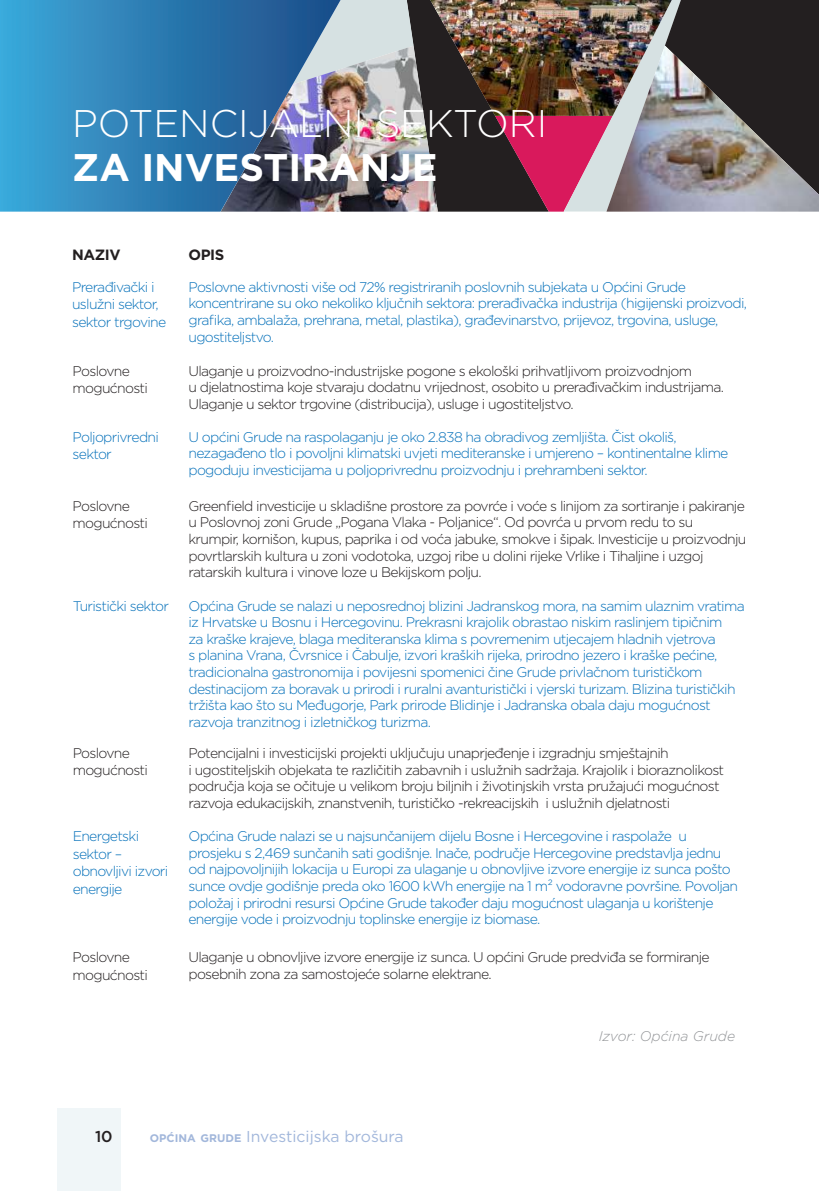
<style>
.page{position:relative;width:819px;height:1191px;background:#fff}
.page>*{position:absolute;margin:0;border:0;box-sizing:border-box;transform-origin:0 0}
.t1{font:300 38.5px "Gotham";color:#fff}
.t2{font:700 38.5px "Gotham";color:#fff}
.t3{font:15.75px "Gotham";color:#a2b7db}
.t4{font:500 15.75px "Gotham";color:#231f20}
.t5{font:700 14.88px "Gotham";letter-spacing:-.03em;color:#231f20}
.t6{font:300 14px/16.6px "Gotham";letter-spacing:-.05em;color:#0671ba}
.t7{font:300 14px/16.6px "Gotham";letter-spacing:-.05em;color:#231f20}
.t8{font:italic 300 14px "Gotham";color:#939598}
.s1{font-weight:700;font-size:11.03px}
</style>
<div class="page">
<svg style="left:0;top:0;width:293px;height:212px;background:#307db0"></svg>
<img style="left:293px;top:0;width:526px;height:212px">
<img style="left:430px;top:0;width:241px;height:116px">
<img style="left:606px;top:46px;width:213px;height:166px">
<div style="left:57px;top:1109px;width:63px;height:82px;background:#f0f6f8"></div>
<h1 class="t1" style="left:72px;top:99px;width:476px">POTENCIJALNI SEKTORI</h1>
<h1 class="t2" style="left:72px;top:141px;width:367px">ZA INVESTIRANJE</h1>
<p class="t5" style="left:72px;top:245px;width:50px">NAZIV</p>
<p class="t5" style="left:188px;top:245px;width:37px">OPIS</p>
<p class="t6" style="left:72px;top:278px;width:96px;line-height:17.5px">Prerađivački i uslužni sektor, sektor trgovine</p>
<p class="t6" style="left:188px;top:278px;width:560px">Poslovne aktivnosti više od 72% registriranih poslovnih subjekata u Općini Grude koncentrirane su oko nekoliko ključnih sektora: prerađivačka industrija (higijenski proizvodi, grafika, ambalaža, prehrana, metal, plastika), građevinarstvo, prijevoz, trgovina, usluge, ugostiteljstvo.</p>
<p class="t7" style="left:73px;top:361px;width:77px;line-height:17.5px">Poslovne mogućnosti</p>
<p class="t6" style="left:73px;top:427px;width:88px;line-height:17.5px">Poljoprivredni sektor</p>
<p class="t7" style="left:73px;top:496px;width:77px;line-height:17.5px">Poslovne mogućnosti</p>
<p class="t6" style="left:73px;top:597px;width:98px">Turistički sektor</p>
<p class="t7" style="left:73px;top:744px;width:77px;line-height:17.5px">Poslovne mogućnosti</p>
<p class="t6" style="left:73px;top:827px;width:97px;line-height:17.5px">Energetski sektor – obnovljivi izvori energije</p>
<p class="t7" style="left:73px;top:948px;width:77px;line-height:17.5px">Poslovne mogućnosti</p>
<p class="t7" style="left:188px;top:362px;width:537px">Ulaganje u proizvodno-industrijske pogone s ekološki prihvatljivom proizvodnjom<br>u djelatnostima koje stvaraju dodatnu vrijednost, osobito u prerađivačkim industrijama.<br>Ulaganje u sektor trgovine (distribucija), usluge i ugostiteljstvo.</p>
<p class="t6" style="left:188px;top:428px;width:541px">U općini Grude na raspolaganju je oko 2.838 ha obradivog zemljišta. Čist okoliš, nezagađeno tlo i povoljni klimatski uvjeti mediteranske i umjereno – kontinentalne klime pogoduju investicijama u poljoprivrednu proizvodnju i prehrambeni sektor.</p>
<p class="t7" style="left:188px;top:497px;width:559px">Greenfield investicije u skladišne prostore za povrće i voće s linijom za sortiranje i pakiranje u Poslovnoj zoni Grude „Pogana Vlaka - Poljanice“. Od povrća u prvom redu to su krumpir, kornišon, kupus, paprika i od voća jabuke, smokve i šipak. Investicije u proizvodnju povrtlarskih kultura u zoni vodotoka, uzgoj ribe u dolini rijeke Vrlike i Tihaljine i uzgoj ratarskih kultura i vinove loze u Bekijskom polju.</p>
<p class="t6" style="left:188px;top:597px;width:557px">Općina Grude se nalazi u neposrednoj blizini Jadranskog mora, na samim ulaznim vratima iz Hrvatske u Bosnu i Hercegovinu. Prekrasni krajolik obrastao niskim raslinjem tipičnim<br>za kraške krajeve, blaga mediteranska klima s povremenim utjecajem hladnih vjetrova<br>s planina Vrana, Čvrsnice i Čabulje, izvori kraških rijeka, prirodno jezero i kraške pećine, tradicionalna gastronomija i povijesni spomenici čine Grude privlačnom turističkom destinacijom za boravak u prirodi i ruralni avanturistički i vjerski turizam. Blizina turističkih tržišta kao što su Međugorje, Park prirode Blidinje i Jadranska obala daju mogućnost razvoja tranzitnog i izletničkog turizma.</p>
<p class="t7" style="left:188px;top:744px;width:537px">Potencijalni i investicijski projekti uključuju unaprjeđenje i izgradnju smještajnih<br>i ugostiteljskih objekata te različitih zabavnih i uslužnih sadržaja. Krajolik i bioraznolikost područja koja se očituje u velikom broju biljnih i životinjskih vrsta pružajući mogućnost razvoja edukacijskih, znanstvenih, turističko -rekreacijskih i uslužnih djelatnosti</p>
<p class="t6" style="left:188px;top:827px;width:551px">Općina Grude nalazi se u najsunčanijem dijelu Bosne i Hercegovine i raspolaže u prosjeku s 2,469 sunčanih sati godišnje. Inače, područje Hercegovine predstavlja jednu od najpovoljnijih lokacija u Europi za ulaganje u obnovljive izvore energije iz sunca pošto sunce ovdje godišnje preda oko 1600 kWh energije na 1 m2 vodoravne površine. Povoljan položaj i prirodni resursi Općine Grude također daju mogućnost ulaganja u korištenje energije vode i proizvodnju toplinske energije iz biomase.</p>
<p class="t7" style="left:188px;top:948px;width:522px">Ulaganje u obnovljive izvore energije iz sunca. U općini Grude predviđa se formiranje posebnih zona za samostojeće solarne elektrane.</p>
<p class="t8" style="left:598px;top:1027px;width:138px">Izvor: Općina Grude</p>
<p class="t4" style="left:95px;top:1126px;width:19px">10</p>
<p class="t3" style="left:150px;top:1126px;width:255px"><span class="s1">OPĆINA GRUDE</span> Investicijska brošura</p>
</div>
